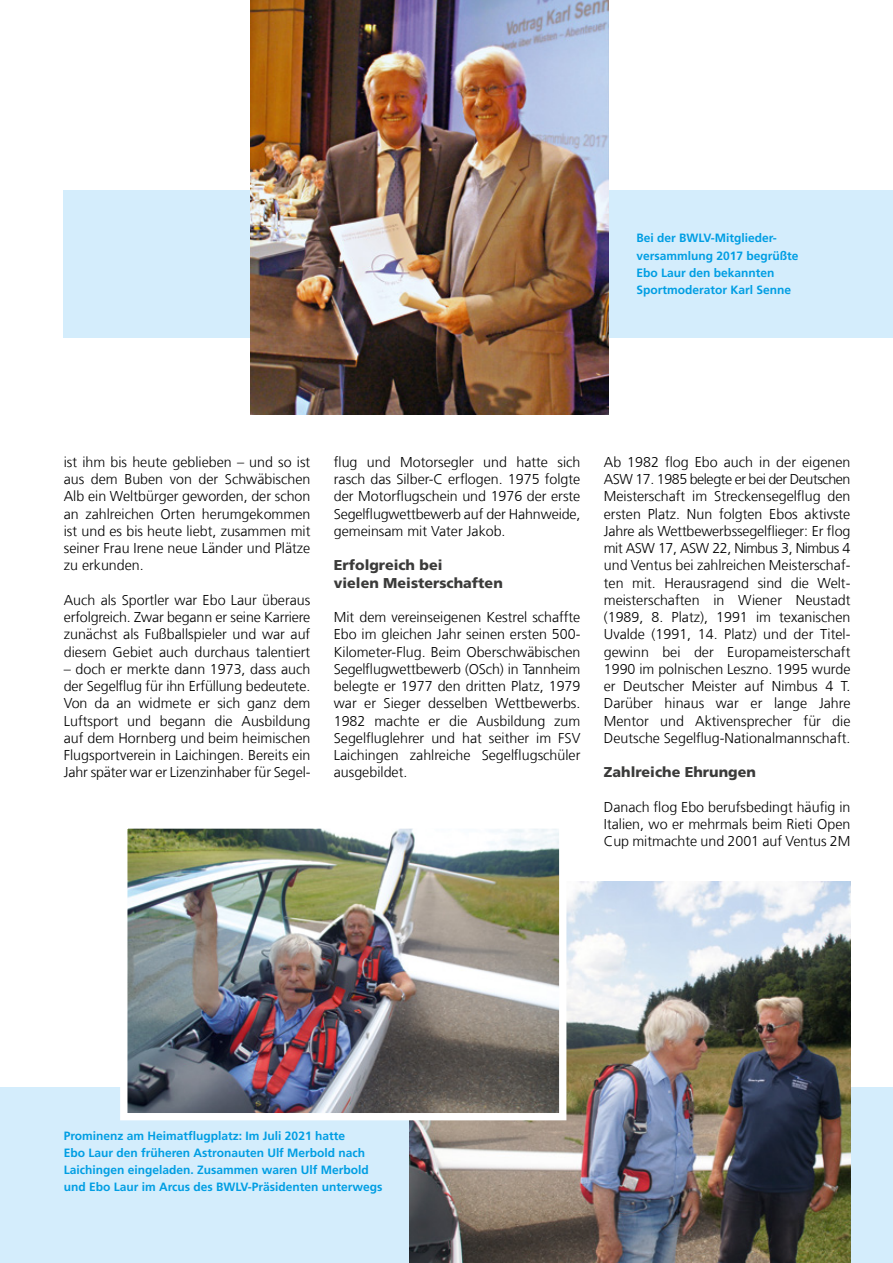
<style>
.page{position:relative;width:893px;height:1263px;background:#fff}
.page>*{position:absolute;margin:0;border:0;box-sizing:border-box;transform-origin:0 0}
.t1{font:300 14.25px/17.2px "Frutiger LT Com";color:#000;text-align:justify}
.t2{font:900 14.25px/17.2px "Frutiger LT Com";color:#3b3b3a}
.t3{font:700 12px/17.2px "Frutiger LT Com";color:#009ee3}
</style>
<div class="page">
<div style="left:64px;top:191px;width:829px;height:147px;background:#d4edfc"></div>
<div style="left:0;top:1088px;width:893px;height:175px;background:#d4edfc"></div>
<img style="left:251px;top:0;width:358px;height:415px">
<img style="left:409px;top:882px;width:441px;height:381px">
<img style="left:128px;top:829px;width:430px;height:283px">
<div style="left:120px;top:821px;width:446px;height:299px;border:7px solid #fff"></div>
<p class="t3" style="left:636px;top:230px;width:164px">Bei der BWLV-Mitglieder&shy;versammlung 2017 begrüßte<br>Ebo Laur den bekannten<br>Sportmoderator Karl Senne</p>
<p class="t1" style="left:64px;top:453px;width:248px">ist ihm bis heute geblieben – und so ist aus dem Buben von der Schwäbischen Alb ein Weltbürger geworden, der schon an zahlreichen Orten herumgekommen ist und es bis heute liebt, zusammen mit seiner Frau Irene neue Länder und Plätze zu erkunden.</p>
<p class="t1" style="left:64px;top:591px;width:248px">Auch als Sportler war Ebo Laur überaus erfolgreich. Zwar begann er seine Karriere zunächst als Fußballspieler und war auf diesem Gebiet auch durchaus talentiert</p>
<p class="t1" style="left:64px;top:660px;width:248px">– doch er merkte dann 1973, dass auch der Segelflug für ihn Erfüllung bedeutete.<br>Von da an widmete er sich ganz dem Luftsport und begann die Ausbildung auf dem Hornberg und beim heimischen Flugsportverein in Laichingen. Bereits ein Jahr später war er Lizenzinhaber für Segel-</p>
<p class="t1" style="left:334px;top:453px;width:248px">flug und Motorsegler und hatte sich rasch das Silber-C erflogen. 1975 folgte der Motorflugschein und 1976 der erste Segelflugwettbewerb auf der Hahnweide, gemeinsam mit Vater Jakob.</p>
<p class="t2" style="left:334px;top:557px;width:171px">Erfolgreich bei<br>vielen Meisterschaften</p>
<p class="t1" style="left:334px;top:608px;width:248px">Mit dem vereinseigenen Kestrel schaffte Ebo im gleichen Jahr seinen ersten 500- Kilometer-Flug. Beim Oberschwäbischen Segelflugwettbewerb (OSch) in Tannheim belegte er 1977 den dritten Platz, 1979 war er Sieger desselben Wettbewerbs.<br>1982 machte er die Ausbildung zum Segelfluglehrer und hat seither im FSV Laichingen zahlreiche Segelflugschüler ausgebildet.</p>
<p class="t1" style="left:604px;top:453px;width:248px">Ab 1982 flog Ebo auch in der eigenen ASW 17. 1985 belegte er bei der Deutschen Meisterschaft im Streckensegelflug den ersten Platz. Nun folgten Ebos aktivste Jahre als Wettbewerbssegelflieger: Er flog mit ASW 17, ASW 22, Nimbus 3, Nimbus 4 und Ventus bei zahlreichen Meisterschaf&shy;ten mit. Herausragend sind die Welt&shy;meisterschaften in Wiener Neustadt (1989, 8. Platz), 1991 im texanischen Uvalde (1991, 14. Platz) und der Titel&shy;gewinn bei der Europameisterschaft 1990 im polnischen Leszno. 1995 wurde er Deutscher Meister auf Nimbus 4 T.<br>Darüber hinaus war er lange Jahre Mentor und Aktivensprecher für die Deutsche Segelflug-Nationalmannschaft.</p>
<p class="t2" style="left:604px;top:764px;width:154px">Zahlreiche Ehrungen</p>
<p class="t1" style="left:604px;top:798px;width:248px">Danach flog Ebo berufsbedingt häufig in Italien, wo er mehrmals beim Rieti Open Cup mitmachte und 2001 auf Ventus 2M</p>
<p class="t3" style="left:64px;top:1127px;width:320px">Prominenz am Heimatflugplatz: Im Juli 2021 hatte<br>Ebo Laur den früheren Astronauten Ulf Merbold nach Laichingen eingeladen. Zusammen waren Ulf Merbold und Ebo Laur im Arcus des BWLV-Präsidenten unterwegs</p>
</div>
